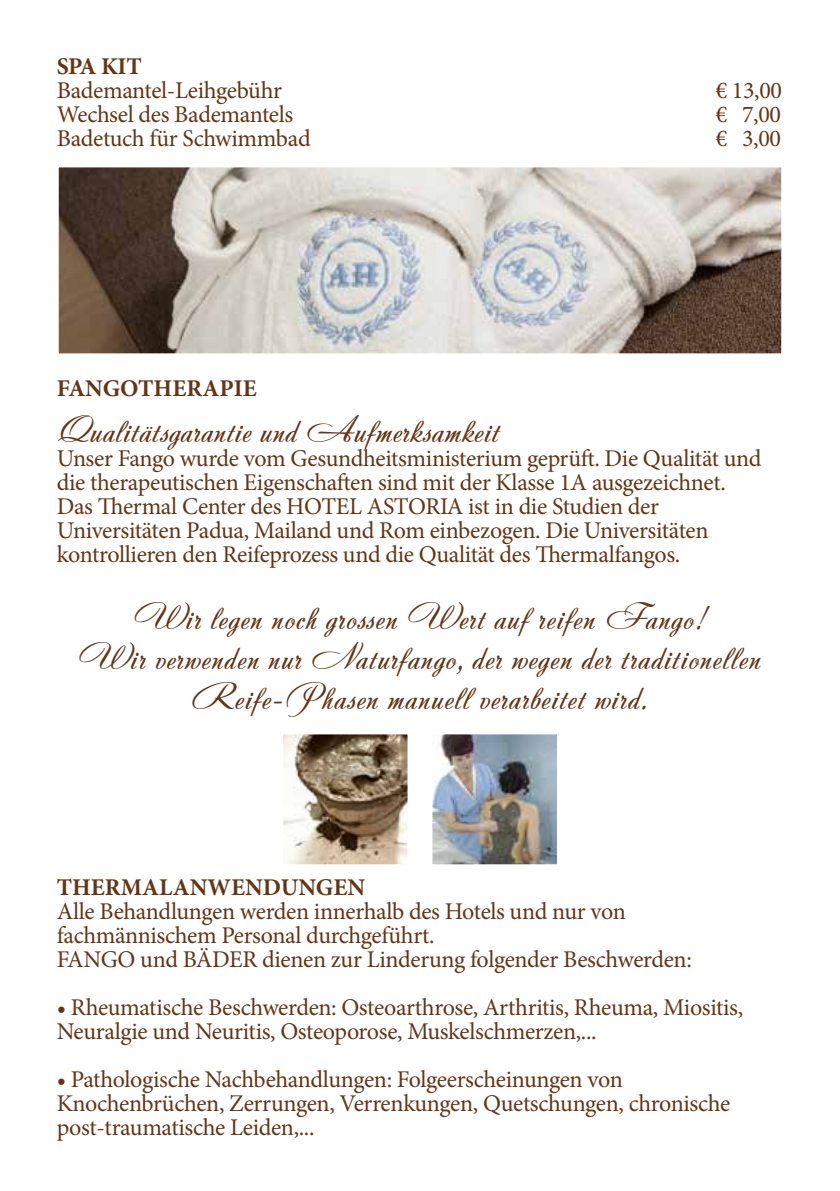
<style>
.page{position:relative;width:840px;height:1191px;background:#fff}
.page>*{position:absolute;margin:0;border:0;box-sizing:border-box;transform-origin:0 0}
.t1{font:36px/40px "Andantinoscript";letter-spacing:.01em;color:#643515;text-align:center}
.t2{font:24px/24px "Minion Pro";letter-spacing:-.015em;color:#643515}
.t3{font:700 24px "Minion Pro";color:#643515}
</style>
<div class="page">
<img style="left:60px;top:168px;width:719px;height:184px">
<div style="left:57px;top:165px;width:725px;height:190px;border:2px solid #fff"></div>
<img style="left:284px;top:735px;width:122px;height:128px">
<div style="left:281px;top:732px;width:128px;height:134px;border:2px solid #fff"></div>
<img style="left:433px;top:735px;width:122px;height:128px">
<div style="left:430px;top:732px;width:128px;height:134px;border:2px solid #fff"></div>
<p class="t3" style="left:57px;top:50px;width:86px">SPA KIT</p>
<p class="t2" style="left:57px;top:79px;width:227px">Bademantel-Leihgebühr</p>
<p class="t2" style="left:715px;top:79px;width:68px">€ 13,00</p>
<p class="t2" style="left:57px;top:103px;width:238px">Wechsel des Bademantels</p>
<p class="t2" style="left:715px;top:103px;width:67px">€ 7,00</p>
<p class="t2" style="left:57px;top:127px;width:255px">Badetuch für Schwimmbad</p>
<p class="t2" style="left:715px;top:127px;width:67px">€ 3,00</p>
<p class="t3" style="left:57px;top:371px;width:201px">FANGOTHERAPIE</p>
<h1 class="t1" style="left:57px;top:409px;width:444px">Qualitätsgarantie und Aufmerksamkeit</h1>
<p class="t2" style="left:57px;top:446px;width:706px">Unser Fango wurde vom Gesundheitsministerium geprüft. Die Qualität und die therapeutischen Eigenschaften sind mit der Klasse 1A ausgezeichnet.<br>Das Thermal Center des HOTEL ASTORIA ist in die Studien der Universitäten Padua, Mailand und Rom einbezogen. Die Universitäten kontrollieren den Reifeprozess und die Qualität des Thermalfangos.</p>
<h1 class="t1" style="left:78px;top:596px;width:684px">Wir legen noch grossen Wert auf reifen Fango!<br>Wir verwenden nur Naturfango, der wegen der traditionellen<br>Reife-Phasen manuell verarbeitet wird.</h1>
<p class="t3" style="left:57px;top:870px;width:310px">THERMALANWENDUNGEN</p>
<p class="t2" style="left:57px;top:899px;width:636px">Alle Behandlungen werden innerhalb des Hotels und nur von fachmännischem Personal durchgeführt.<br>FANGO und BÄDER dienen zur Linderung folgender Beschwerden:</p>
<p class="t2" style="left:57px;top:995px;width:687px">• Rheumatische Beschwerden: Osteoarthrose, Arthritis, Rheuma, Miositis,<br>Neuralgie und Neuritis, Osteoporose, Muskelschmerzen,...</p>
<p class="t2" style="left:57px;top:1067px;width:674px">• Pathologische Nachbehandlungen: Folgeerscheinungen von<br>Knochenbrüchen, Zerrungen, Verrenkungen, Quetschungen, chronische post-traumatische Leiden,...</p>
</div>
